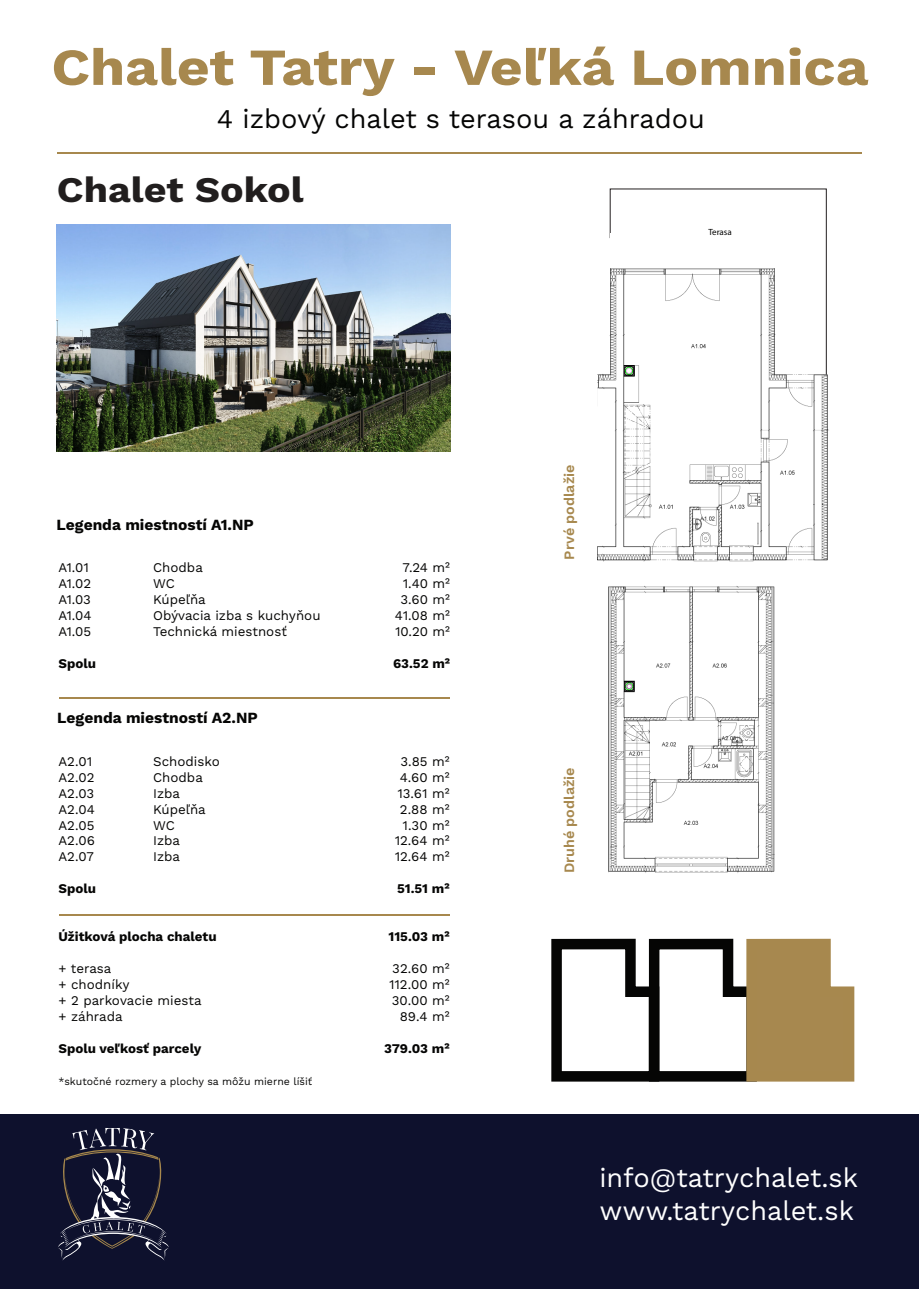
<style>
.page{position:relative;width:919px;height:1289px;background:#fff}
.page>*{position:absolute;margin:0;border:0;box-sizing:border-box;transform-origin:0 0}
.t1{font:700 51.9px "Work Sans";color:#a7884e;scale:1.09 1}
.t2{font:700 36px "Work Sans";color:#211e1e;scale:1.09 1}
.t3{font:27px/32.4px "Work Sans";color:#fff}
.t4{font:27px "Work Sans";color:#050504}
.t5{font:700 15.45px "Work Sans";color:#050504}
.t6{font:600 14.25px "Work Sans";color:#a7884e}
.t7{font:13.35px/15.9px "Work Sans";color:#050504}
.t8{font:700 13.35px "Work Sans";color:#050504}
.t9{font:13.35px/15.9px "Work Sans";letter-spacing:-.045em;color:#050504}
.t10{font:10.5px "Work Sans";color:#050504}
.t11{font:9px "Myriad Pro";color:#050504}
</style>
<div class="page">
<img style="left:597px;top:374px;width:232px;height:159px">
<img style="left:597px;top:533px;width:231px;height:340px">
<svg style="left:609px;top:188px;width:218px;height:187px"></svg>
<div style="left:610px;top:233px;width:206px;height:35px;background:#fff"></div>
<div style="left:0;top:1114px;width:918px;height:174px;background:#0e112d"></div>
<svg style="left:58px;top:1128px;width:111px;height:132px"></svg>
<img style="left:57px;top:224px;width:393px;height:228px">
<hr style="left:59px;top:696px;width:390px;height:2px;background:#a7884e">
<hr style="left:57px;top:152px;width:805px;height:2px;background:#a7884e">
<hr style="left:59px;top:913px;width:390px;height:2px;background:#a7884e">
<svg style="left:551px;top:938px;width:304px;height:144px"></svg>
<h1 class="t1" style="left:51px;top:37px;width:751px">Chalet Tatry - Veľká Lomnica</h1>
<h3 class="t4" style="left:217px;top:102px;width:489px">4 izbový chalet s terasou a záhradou</h3>
<h2 class="t2" style="left:57px;top:169px;width:228px">Chalet Sokol</h2>
<p class="t5" style="left:57px;top:515px;width:199px">Legenda miestností A1.NP</p>
<p class="t9" style="left:58px;top:560px;width:35px">A1.01<br>A1.02<br>A1.03<br>A1.04<br>A1.05</p>
<p class="t8" style="left:58px;top:655px;width:39px">Spolu</p>
<p class="t7" style="left:153px;top:560px;width:169px">Chodba<br>WC<br>Kúpeľňa<br>Obývacia izba s kuchyňou<br>Technická miestnosť</p>
<p class="t7" style="left:395px;top:560px;width:57px;text-align:center">7.24 m²<br>1.40 m²<br>3.60 m²<br>41.08 m²<br>10.20 m²</p>
<p class="t8" style="left:393px;top:655px;width:59px">63.52 m²</p>
<p class="t5" style="left:57px;top:709px;width:202px">Legenda miestností A2.NP</p>
<p class="t7" style="left:58px;top:753px;width:38px">A2.01<br>A2.02<br>A2.03<br>A2.04<br>A2.05<br>A2.06<br>A2.07</p>
<p class="t8" style="left:58px;top:881px;width:39px">Spolu</p>
<p class="t8" style="left:58px;top:928px;width:159px">Úžitková plocha chaletu</p>
<p class="t7" style="left:58px;top:961px;width:145px">+ terasa<br>+ chodníky<br>+ 2 parkovacie miesta + záhrada</p>
<p class="t8" style="left:58px;top:1040px;width:144px">Spolu veľkosť parcely</p>
<p class="t10" style="left:58px;top:1074px;width:255px">*skutočné rozmery a plochy sa môžu mierne líšiť</p>
<p class="t7" style="left:153px;top:753px;width:68px">Schodisko<br>Chodba<br>Izba<br>Kúpeľňa<br>WC<br>Izba<br>Izba</p>
<p class="t7" style="left:395px;top:753px;width:56px;text-align:center">3.85 m²<br>4.60 m²<br>13.61 m²<br>2.88 m²<br>1.30 m²<br>12.64 m²<br>12.64 m²</p>
<p class="t8" style="left:397px;top:881px;width:54px">51.51 m²</p>
<p class="t8" style="left:388px;top:928px;width:63px">115.03 m²</p>
<p class="t7" style="left:389px;top:961px;width:62px;text-align:right">32.60 m²<br>112.00 m²<br>30.00 m²<br>89.4 m²</p>
<p class="t8" style="left:384px;top:1040px;width:67px">379.03 m²</p>
<p class="t6" style="left:561px;top:559px;width:97px;rotate:-90deg">Prvé podlažie</p>
<p class="t6" style="left:561px;top:873px;width:108px;rotate:-90deg">Druhé podlažie</p>
<p class="t11" style="left:708px;top:226px;width:25px">Terasa</p>
<h3 class="t3" style="left:599px;top:1163px;width:260px">info@tatrychalet.sk www.tatrychalet.sk</h3>
</div>
